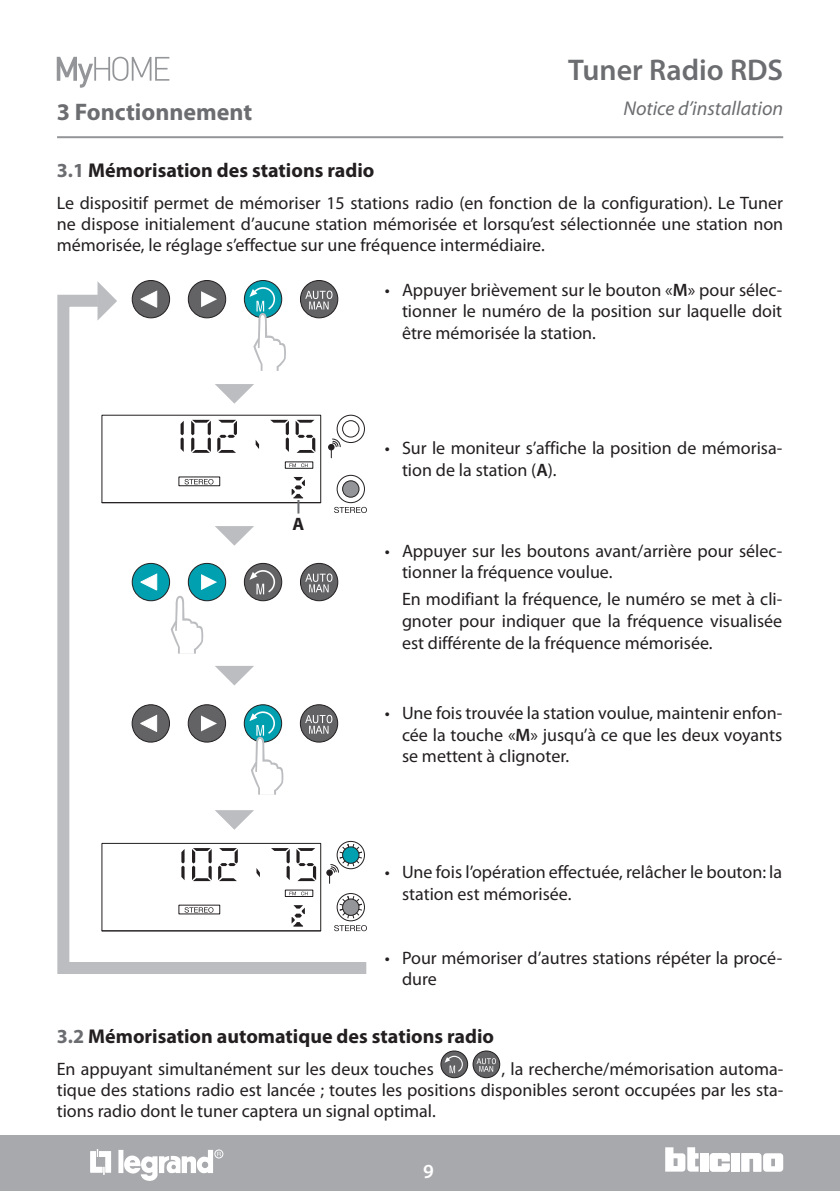
<style>
.page{position:relative;width:840px;height:1191px;background:#fff}
.page>*{position:absolute;margin:0;border:0;box-sizing:border-box;transform-origin:0 0}
.t1{font:600 30px "Myriad Pro";color:#6c6d70}
.t2{font:700 24px "Myriad Pro";color:#6c6d70}
.t3{font:700 20px "Myriad Pro";color:#231f20}
.t4{font:italic 20px "Myriad Pro";color:#6c6d70}
.t5{font:600 20px "Myriad Pro";color:#fff}
.t6{font:18px/21.6px "Myriad Pro";color:#231f20;text-align:justify}
.t7{font:700 18px "Myriad Pro";color:#231f20}
.s1{color:#6c6d70}
.s2{font-weight:600}
</style>
<div class="page">
<div style="left:0;top:1135px;width:839px;height:56px;background:#a8a9ad"></div>
<div style="left:699px;top:1153px;width:8px;height:18px;background:#fff"></div>
<div style="left:731px;top:1153px;width:8px;height:18px;background:#fff"></div>
<svg style="left:741px;top:1153px;width:41px;height:18px"></svg>
<svg style="left:665px;top:1147px;width:33px;height:24px"></svg>
<svg style="left:709px;top:1153px;width:20px;height:18px"></svg>
<div style="left:118px;top:1149px;width:5px;height:24px;background:#fff"></div>
<svg style="left:90px;top:1149px;width:21px;height:25px"></svg>
<div style="left:214px;top:1149px;width:9px;height:9px;border:1px solid #fff;border-radius:50%"></div>
<svg style="left:123px;top:1149px;width:98px;height:32px"></svg>
<hr style="left:57px;top:136px;width:725px;height:2px;background:#939598">
<svg style="left:57px;top:57px;width:112px;height:31px"></svg>
<svg style="left:191px;top:280px;width:32px;height:9px"></svg>
<svg style="left:134px;top:280px;width:33px;height:9px"></svg>
<svg style="left:303px;top:280px;width:33px;height:9px"></svg>
<svg style="left:247px;top:280px;width:33px;height:9px"></svg>
<svg style="left:97px;top:281px;width:8px;height:8px"></svg>
<svg style="left:57px;top:289px;width:310px;height:685px"></svg>
<svg style="left:217px;top:420px;width:20px;height:33px"></svg>
<svg style="left:180px;top:421px;width:4px;height:31px"></svg>
<svg style="left:191px;top:420px;width:20px;height:33px"></svg>
<svg style="left:295px;top:420px;width:20px;height:33px"></svg>
<svg style="left:255px;top:440px;width:4px;height:9px"></svg>
<svg style="left:270px;top:420px;width:19px;height:32px"></svg>
<svg style="left:218px;top:848px;width:20px;height:33px"></svg>
<svg style="left:181px;top:849px;width:3px;height:31px"></svg>
<svg style="left:192px;top:848px;width:19px;height:33px"></svg>
<svg style="left:296px;top:848px;width:20px;height:33px"></svg>
<svg style="left:256px;top:868px;width:4px;height:9px"></svg>
<svg style="left:271px;top:848px;width:18px;height:32px"></svg>
<svg style="left:291px;top:477px;width:14px;height:36px"></svg>
<svg style="left:440px;top:1050px;width:60px;height:28px"></svg>
<h1 class="t1" style="left:568px;top:50px;width:216px">Tuner Radio RDS</h1>
<h2 class="t2" style="left:57px;top:96px;width:197px">3 Fonctionnement</h2>
<p class="t4" style="left:623px;top:96px;width:161px">Notice d’installation</p>
<p class="t3" style="left:57px;top:157px;width:319px"><span class="s1">3.1</span> Mémorisation des stations radio</p>
<p class="t6" style="left:57px;top:192px;width:727px;line-height:21px">Le dispositif permet de mémoriser 15 stations radio (en fonction de la configuration). Le Tuner ne dispose initialement d’aucune station mémorisée et lorsqu’est sélectionnée une station non mémorisée, le réglage s’effectue sur une fréquence intermédiaire.</p>
<p class="t6" style="left:402px;top:278px;width:381px;text-indent:-17px">• Appuyer brièvement sur le bouton «<span class="s2">M</span>» pour sélec&shy;tionner le numéro de la position sur laquelle doit être mémorisée la station.</p>
<p class="t7" style="left:292px;top:512px;width:13px">A</p>
<p class="t6" style="left:402px;top:437px;width:381px;text-indent:-17px">• Sur le moniteur s’affiche la position de mémorisa&shy;tion de la station (<span class="s2">A</span>).</p>
<p class="t6" style="left:402px;top:539px;width:381px;text-indent:-17px">• Appuyer sur les boutons avant/arrière pour sélec&shy;tionner la fréquence voulue.</p>
<p class="t6" style="left:402px;top:588px;width:381px">En modifiant la fréquence, le numéro se met à cli&shy;gnoter pour indiquer que la fréquence visualisée est différente de la fréquence mémorisée.</p>
<p class="t6" style="left:402px;top:702px;width:381px;text-indent:-17px">• Une fois trouvée la station voulue, maintenir enfon&shy;cée la touche «<span class="s2">M</span>» jusqu’à ce que les deux voyants se mettent à clignoter.</p>
<p class="t6" style="left:402px;top:861px;width:381px;text-indent:-17px">• Une fois l’opération effectuée, relâcher le bouton: la station est mémorisée.</p>
<p class="t6" style="left:402px;top:946px;width:381px;text-indent:-17px">• Pour mémoriser d’autres stations répéter la procé&shy;dure</p>
<p class="t3" style="left:57px;top:1023px;width:438px"><span class="s1">3.2</span> Mémorisation automatique des stations radio</p>
<p class="t6" style="left:57px;top:1058px;width:378px">En appuyant simultanément sur les deux touches</p>
<p class="t6" style="left:57px;top:1058px;width:727px;line-height:21px;text-indent:444px">, la recherche/mémorisation automa&shy;tique des stations radio est lancée ; toutes les positions disponibles seront occupées par les sta&shy;tions radio dont le tuner captera un signal optimal.</p>
<p class="t5" style="left:423px;top:1158px;width:12px">9</p>
</div>
